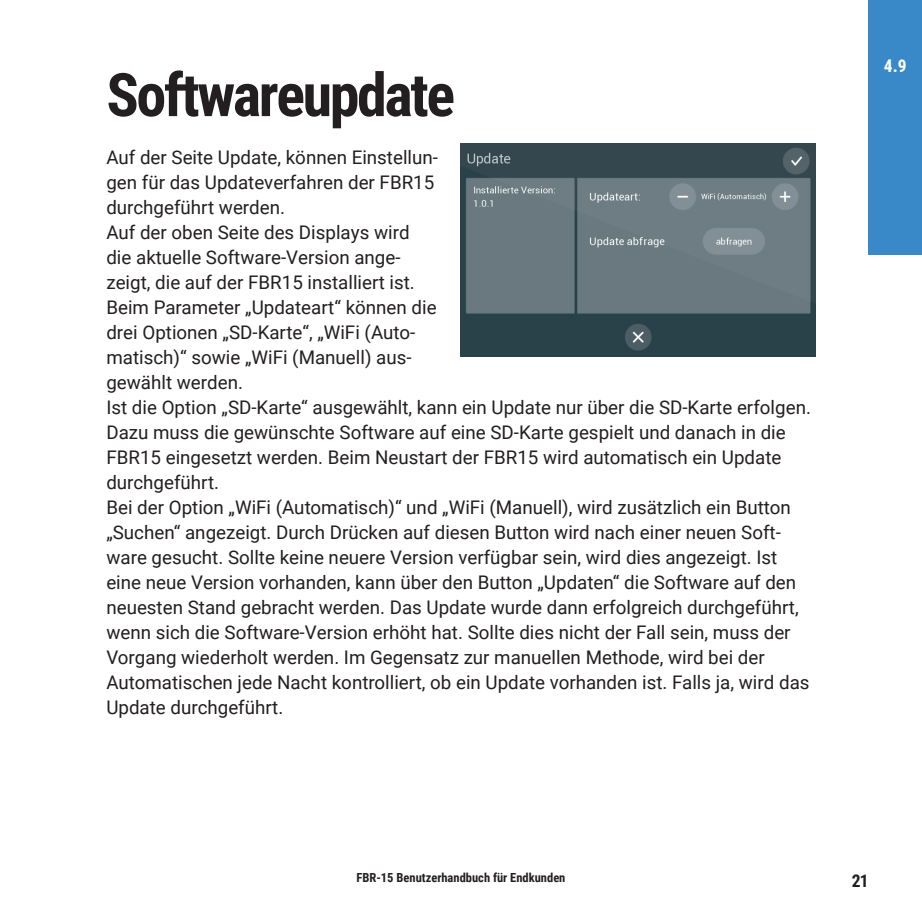
<style>
.page{position:relative;width:922px;height:922px;background:#fff}
.page>*{position:absolute;margin:0;border:0;box-sizing:border-box;transform-origin:0 0}
.t1{font:700 60px "Roboto Condensed";letter-spacing:-.04em;color:#231f20}
.t2{font:18.75px/25px "Roboto";color:#231f20}
.t3{font:700 17.5px "Roboto Condensed";color:#fff}
.t4{font:700 17.5px "Roboto Condensed";color:#231f20}
.t5{font:700 12.5px "Roboto Condensed";color:#231f20}
</style>
<div class="page">
<img style="left:461px;top:144px;width:354px;height:212px">
<div style="left:868px;top:0;width:53px;height:255px;background:#3989c8"></div>
<h1 class="t1" style="left:106px;top:53px;width:350px">Softwareupdate</h1>
<p class="t2" style="left:106px;top:144px;width:706px">Auf der Seite Update, können Einstellun-<br>gen für das Updateverfahren der FBR15<br>durchgeführt werden.<br>Auf der oben Seite des Displays wird<br>die aktuelle Software-Version ange-<br>zeigt, die auf der FBR15 installiert ist.<br>Beim Parameter „Updateart“ können die<br>drei Optionen „SD-Karte“, „WiFi (Auto-<br>matisch)“ sowie „WiFi (Manuell) aus-<br>gewählt werden.<br>Ist die Option „SD-Karte“ ausgewählt, kann ein Update nur über die SD-Karte erfolgen.<br>Dazu muss die gewünschte Software auf eine SD-Karte gespielt und danach in die FBR15 eingesetzt werden. Beim Neustart der FBR15 wird automatisch ein Update durchgeführt.<br>Bei der Option „WiFi (Automatisch)“ und „WiFi (Manuell), wird zusätzlich ein Button „Suchen“ angezeigt. Durch Drücken auf diesen Button wird nach einer neuen Soft&shy;ware gesucht. Sollte keine neuere Version verfügbar sein, wird dies angezeigt. Ist eine neue Version vorhanden, kann über den Button „Updaten“ die Software auf den neuesten Stand gebracht werden. Das Update wurde dann erfolgreich durchgeführt, wenn sich die Software-Version erhöht hat. Sollte dies nicht der Fall sein, muss der Vorgang wiederholt werden. Im Gegensatz zur manuellen Methode, wird bei der Automatischen jede Nacht kontrolliert, ob ein Update vorhanden ist. Falls ja, wird das Update durchgeführt.</p>
<p class="t3" style="left:883px;top:53px;width:24px">4.9</p>
<p class="t5" style="left:356px;top:868px;width:210px">FBR-15 Benutzerhandbuch für Endkunden</p>
<p class="t4" style="left:851px;top:868px;width:18px">21</p>
</div>
